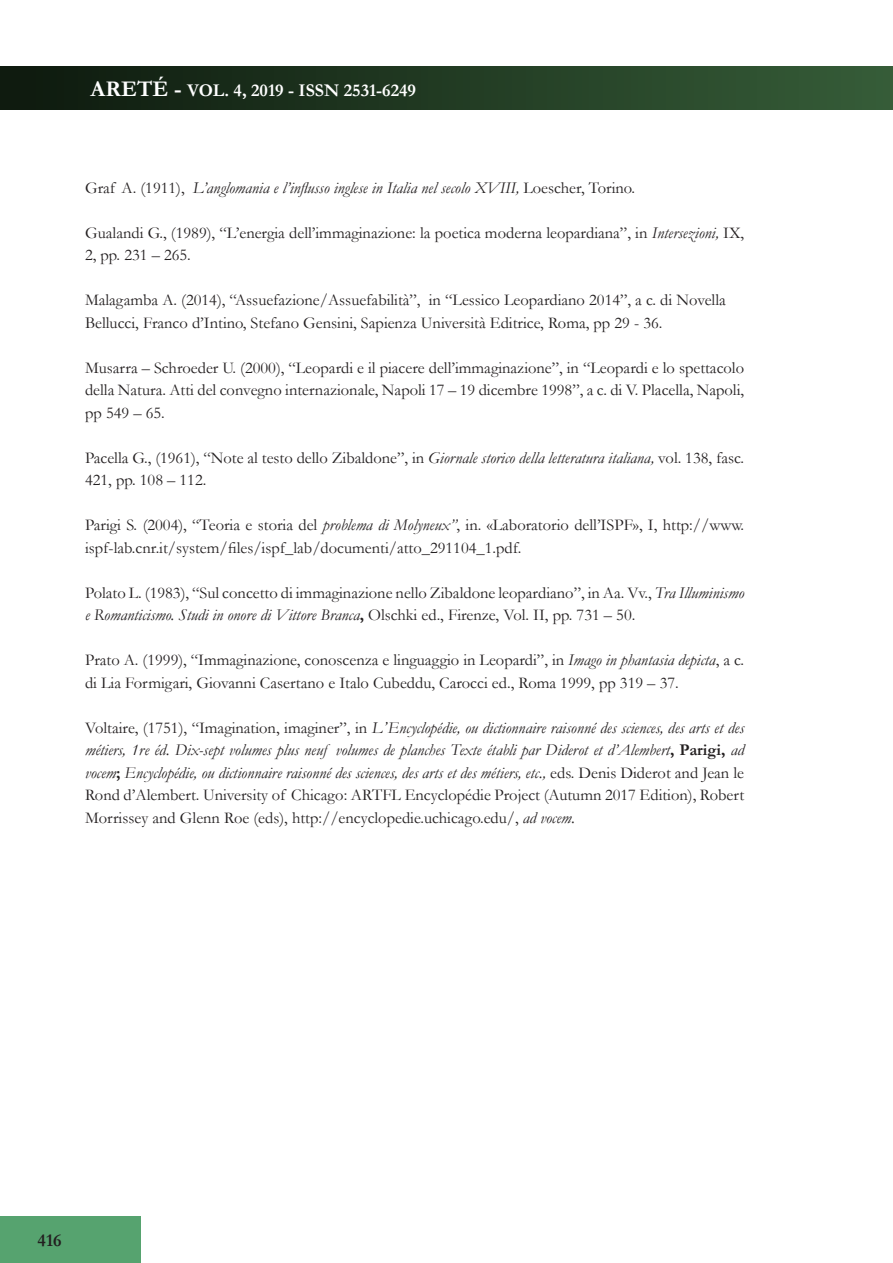
<style>
.page{position:relative;width:893px;height:1263px;background:#fff}
.page>*{position:absolute;margin:0;border:0;box-sizing:border-box;transform-origin:0 0}
.t1{font:700 18px "Garamond";color:#fff}
.t2{font:700 18px "Garamond";color:#231f20}
.testo{font:16.5px/22.5px "Garamond";color:#231f20}
.testo-2{font:italic 16.5px/22.5px "Garamond";color:#231f20;text-align:justify}
.s1{font-size:22.5px}
.s2{font-style:normal}
.s3{font-style:italic}
.s4{font-weight:700}
.s5{font-family:"Times New Roman"}
.s6{font-weight:700;font-style:normal}
</style>
<div class="page">
<div style="left:0;top:1217px;width:140px;height:46px;background:#56a36f"></div>
<div style="left:0;top:67px;width:893px;height:42px;background:linear-gradient(to right,#0d190e,#365d38)"></div>
<p class="t1" style="left:91px;top:78px;width:327px"><span class="s1">ARETÉ -</span> VOL. 4, 2019 - ISSN 2531-6249</p>
<p class="testo-2" style="left:85px;top:176px;width:552px"><span class="s2">Graf A. (1911),</span> L’anglomania e l’influsso inglese in Italia nel secolo XVIII, <span class="s2">Loescher, Torino.</span></p>
<p class="testo" style="left:85px;top:221px;width:661px">Gualandi G., (1989), “L’energia dell’immaginazione: la poetica moderna leopardiana”, in <span class="s3">Intersezioni,</span> IX,<br>2, pp. 231 – 265.</p>
<p class="testo" style="left:85px;top:288px;width:642px">Malagamba A. (2014), “Assuefazione/Assuefabilità”, in “Lessico Leopardiano 2014”, a c. di Novella</p>
<p class="testo" style="left:85px;top:311px;width:579px">Bellucci, Franco d’Intino, Stefano Gensini, Sapienza Università Editrice, Roma, pp 29 - 36.</p>
<p class="testo" style="left:85px;top:356px;width:661px;text-align:justify">Musarra – Schroeder U. (2000), “Leopardi e il piacere dell’immaginazione”, in “Leopardi e lo spettacolo della Natura. Atti del convegno internazionale, Napoli 17 – 19 dicembre 1998”, a c. di V. Placella, Napoli, pp 549 – 65.</p>
<p class="testo" style="left:85px;top:446px;width:661px">Pacella G., (1961), “Note al testo dello Zibaldone”, in <span class="s3">Giornale storico della letteratura italiana,</span> vol. 138, fasc.<br>421, pp. 108 – 112.</p>
<p class="testo" style="left:85px;top:513px;width:661px">Parigi S. (2004), “Teoria e storia del <span class="s3">problema di Molyneux”</span>, in. «Laboratorio dell’ISPF», I, http://www. ispf-lab.cnr.it/system/files/ispf_lab/documenti/atto_291104_1.pdf.</p>
<p class="testo" style="left:85px;top:581px;width:661px">Polato L. (1983), “Sul concetto di immaginazione nello Zibaldone leopardiano”, in Aa. Vv., <span class="s3">Tra Illuminismo e Romanticismo. Studi in onore di Vittore Branca</span><span class="s4">,</span> Olschki ed., Firenze, Vol. II, pp. 731 – 50.</p>
<p class="testo" style="left:85px;top:648px;width:661px">Prato A. (1999), “Immaginazione, conoscenza e linguaggio in Leopardi”, in <span class="s3">Imago in phantasia depicta</span>, a c. di Lia Formigari, Giovanni Casertano e Italo Cubeddu, Carocci ed., Roma 1999, pp 319 – 37.</p>
<p class="testo-2" style="left:85px;top:716px;width:661px"><span class="s2">Voltaire, (1751), “Imagination, imaginer”, in</span> L<span class="s5">’</span>Encyclopédie, ou dictionnaire raisonné des sciences, des arts et des métiers, 1re éd. Dix-sept volumes plus neuf volumes de planches Texte établi par Diderot et d’Alembert<span class="s6">, Parigi,</span> ad vocem<span class="s6">;</span> Encyclopédie, ou dictionnaire raisonné des sciences, des arts et des métiers, etc., <span class="s2">eds. Denis Diderot and Jean le Rond d’Alembert. University of Chicago: ARTFL Encyclopédie Project (Autumn 2017 Edition), Robert Morrissey and Glenn Roe (eds), http://encyclopedie.uchicago.edu/,</span> ad vocem.</p>
<p class="t2" style="left:38px;top:1228px;width:26px">416</p>
</div>
